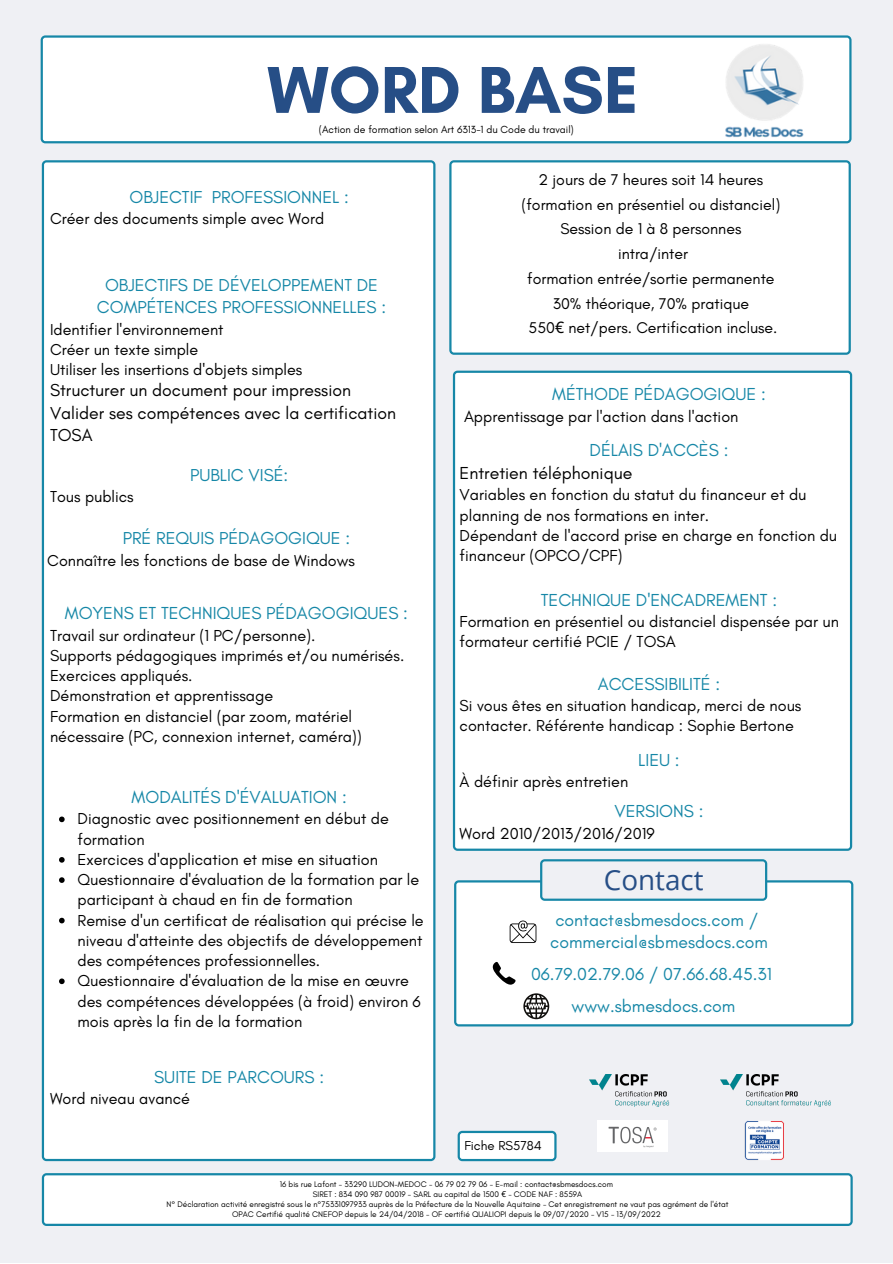
<style>
.page{position:relative;width:893px;height:1264px;background:#fff}
.page>*{position:absolute;margin:0;border:0;box-sizing:border-box;transform-origin:0 0}
.t1{font:700 67.5px "Glacial Indifference";color:#264e86}
.t2{font:27.75px "Open Sans";color:#264e86}
.t3{font:17.7px "Glacial Indifference";color:#1687a7}
.t4{font:17.7px "Glacial Indifference";color:#000}
.t5{font:17.55px/22.5px "Glacial Indifference";color:#1687a7}
.t6{font:17.55px/22.5px "Glacial Indifference";color:#000}
.t7{font:16.2px/20.2px "Glacial Indifference";color:#000}
.t8{font:16.05px/20.2px "Glacial Indifference";color:#000}
.t9{font:15.9px/24.8px "Glacial Indifference";color:#000;text-align:center}
.t10{font:13.2px "Glacial Indifference";color:#000}
.t11{font:10.5px "Glacial Indifference";color:#000}
.t12{font:8.25px/10.4px "Glacial Indifference";color:#000;text-align:center}
.s1{font-family:"Noto Sans"}
</style>
<div class="page">
<div style="left:0;top:0;width:892px;height:1262px;background:#eff0f4"></div>
<div style="left:41px;top:35px;width:810px;height:108px;background:#fff"></div>
<img style="left:719px;top:37px;width:91px;height:106px">
<div style="left:454px;top:880px;width:399px;height:146px;background:#fff"></div>
<svg style="left:509px;top:920px;width:27px;height:23px"></svg>
<svg style="left:491px;top:961px;width:24px;height:25px"></svg>
<svg style="left:540px;top:859px;width:227px;height:41px"></svg>
<svg style="left:523px;top:993px;width:26px;height:26px"></svg>
<div style="left:449px;top:160px;width:401px;height:195px;background:#fff"></div>
<div style="left:42px;top:160px;width:393px;height:1001px;background:#fff"></div>
<div style="left:453px;top:370px;width:399px;height:480px;background:#fff"></div>
<svg style="left:42px;top:1173px;width:810px;height:52px"></svg>
<svg style="left:59px;top:816px;width:6px;height:6px"></svg>
<svg style="left:59px;top:857px;width:6px;height:5px"></svg>
<svg style="left:59px;top:877px;width:6px;height:5px"></svg>
<svg style="left:59px;top:917px;width:6px;height:6px"></svg>
<svg style="left:59px;top:978px;width:6px;height:6px"></svg>
<svg style="left:457px;top:1130px;width:99px;height:31px"></svg>
<img style="left:597px;top:1120px;width:71px;height:31px">
<img style="left:720px;top:1074px;width:111px;height:32px">
<img style="left:589px;top:1074px;width:81px;height:32px">
<img style="left:744px;top:1120px;width:40px;height:40px">
<h1 class="t1" style="left:267px;top:49px;width:373px">WORD BASE</h1>
<p class="t11" style="left:319px;top:123px;width:256px">(Action de formation selon Art 6313-1 du Code du travail)</p>
<p class="t5" style="left:129px;top:185px;width:221px">OBJECTIF PROFESSIONNEL :</p>
<p class="t8" style="left:50px;top:208px;width:276px">Créer des documents simple avec Word</p>
<p class="t5" style="left:97px;top:273px;width:290px;text-align:center">OBJECTIFS DE DÉVELOPPEMENT DE<br>COMPÉTENCES PROFESSIONNELLES :</p>
<p class="t8" style="left:50px;top:319px;width:254px">Identifier l'environnement<br>Créer un texte simple<br>Utiliser les insertions d'objets simples</p>
<p class="t6" style="left:50px;top:379px;width:347px">Structurer un document pour impression<br>Valider ses compétences avec la certification<br>TOSA</p>
<p class="t5" style="left:190px;top:463px;width:100px">PUBLIC VISÉ:</p>
<p class="t8" style="left:50px;top:486px;width:85px">Tous publics</p>
<p class="t5" style="left:123px;top:527px;width:229px">PRÉ REQUIS PÉDAGOGIQUE :</p>
<p class="t8" style="left:47px;top:550px;width:309px">Connaître les fonctions de base de Windows</p>
<p class="t3" style="left:65px;top:602px;width:344px">MOYENS ET TECHNIQUES PÉDAGOGIQUES :</p>
<p class="t7" style="left:50px;top:625px;width:356px">Travail sur ordinateur (1 PC/personne).<br>Supports pédagogiques imprimés et/ou numérisés.<br>Exercices appliqués.<br>Démonstration et apprentissage<br>Formation en distanciel (par zoom, matériel nécessaire (PC, connexion internet, caméra))</p>
<p class="t3" style="left:131px;top:786px;width:217px">MODALITÉS D'ÉVALUATION :</p>
<p class="t7" style="left:77px;top:808px;width:347px">Diagnostic avec positionnement en début de formation<br>Exercices d'application et mise en situation Questionnaire d'évaluation de la formation par le participant à chaud en fin de formation<br>Remise d'un certificat de réalisation qui précise le niveau d'atteinte des objectifs de développement des compétences professionnelles.<br>Questionnaire d'évaluation de la mise en œuvre des compétences développées (à froid) environ 6 mois après la fin de la formation</p>
<p class="t5" style="left:154px;top:1065px;width:171px">SUITE DE PARCOURS :</p>
<p class="t8" style="left:50px;top:1088px;width:141px">Word niveau avancé</p>
<p class="t9" style="left:521px;top:167px;width:260px">2 jours de 7 heures soit 14 heures (formation en présentiel ou distanciel)<br>Session de 1 à 8 personnes<br>intra/inter<br>formation entrée/sortie permanente<br>30% théorique, 70% pratique<br>550<span class="s1">€</span> net/pers. Certification incluse.</p>
<p class="t3" style="left:552px;top:383px;width:215px">MÉTHODE PÉDAGOGIQUE :</p>
<p class="t7" style="left:464px;top:406px;width:276px">Apprentissage par l'action dans l'action</p>
<p class="t3" style="left:589px;top:439px;width:140px">DÉLAIS D'ACCÈS :</p>
<p class="t4" style="left:459px;top:462px;width:174px">Entretien téléphonique</p>
<p class="t7" style="left:459px;top:484px;width:379px">Variables en fonction du statut du financeur et du planning de nos formations en inter.<br>Dépendant de l'accord prise en charge en fonction du financeur (OPCO/CPF)</p>
<p class="t3" style="left:541px;top:589px;width:238px">TECHNIQUE D'ENCADREMENT :</p>
<p class="t7" style="left:459px;top:611px;width:381px">Formation en présentiel ou distanciel dispensée par un formateur certifié PCIE / TOSA</p>
<p class="t3" style="left:597px;top:672px;width:124px">ACCESSIBILITÉ :</p>
<p class="t7" style="left:459px;top:695px;width:343px">Si vous êtes en situation handicap, merci de nous contacter. Référente handicap : Sophie Bertone</p>
<p class="t3" style="left:638px;top:749px;width:43px">LIEU :</p>
<p class="t7" style="left:459px;top:771px;width:170px">À définir après entretien</p>
<p class="t3" style="left:614px;top:800px;width:90px">VERSIONS :</p>
<p class="t7" style="left:459px;top:822px;width:196px">Word 2010/2013/2016/2019</p>
<h2 class="t2" style="left:603px;top:860px;width:101px">Contact</h2>
<p class="t5" style="left:550px;top:908px;width:219px">contact@sbmesdocs.com / commercial@sbmesdocs.com</p>
<p class="t3" style="left:531px;top:962px;width:242px">06.79.02.79.06 / 07.66.68.45.31</p>
<p class="t3" style="left:571px;top:995px;width:165px">www.sbmesdocs.com</p>
<p class="t10" style="left:464px;top:1137px;width:79px">Fiche RS5784</p>
<p class="t12" style="left:166px;top:1178px;width:563px">16 bis rue Lafont - 33290 LUDON-MEDOC - 06 79 02 79 06 - E-mail : contact@sbmesdocs.com<br>SIRET : 834 090 987 00019 - SARL au capital de 1500 <span class="s1">€</span> - CODE NAF : 8559A<br>N° Déclaration activité enregistré sous le n°75331097933 auprès de la Préfecture de la Nouvelle Aquitaine - Cet enregistrement ne vaut pas agrément de l'état OPAC Certifié qualité CNEFOP depuis le 24/04/2018 - OF certifié QUALIOPI depuis le 09/07/2020 - V15 - 13/09/2022</p>
</div>
